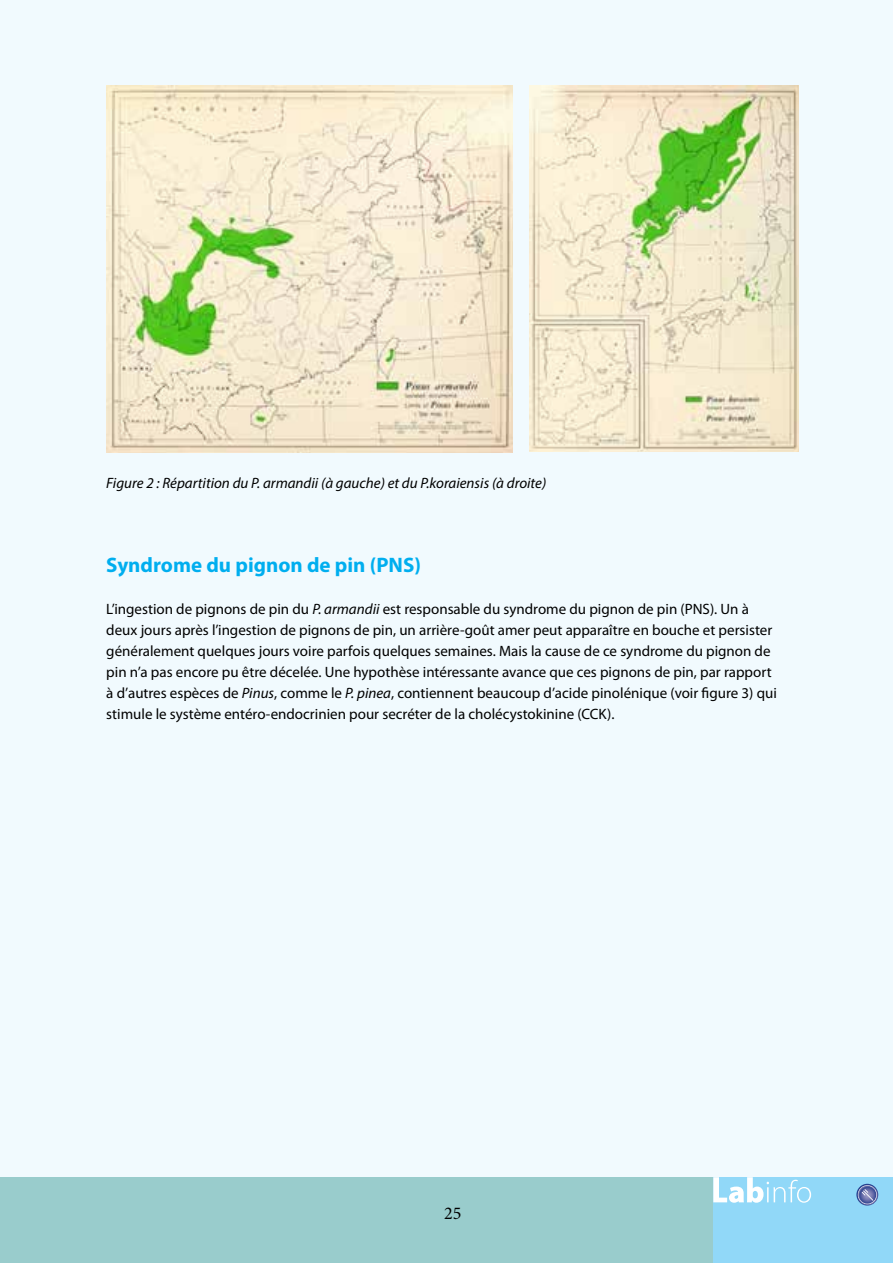
<style>
.page{position:relative;width:893px;height:1263px;background:#f1fafe}
.page>*{position:absolute;margin:0;border:0;box-sizing:border-box;transform-origin:0 0}
.t1{font:700 21px "Myriad Pro";color:#00aeef}
.t2{font:18px "Minion Pro";color:#000}
.t3{font:15px/21px "Myriad Pro";color:#000}
.t4{font:italic 15px "Myriad Pro";color:#000}
.s1{font-style:italic}
</style>
<div class="page">
<div style="left:0;top:1177px;width:893px;height:86px;background:#9cc"></div>
<div style="left:713px;top:1177px;width:180px;height:86px;background:#91d8f8"></div>
<svg style="left:713px;top:1177px;width:98px;height:26px"></svg>
<svg style="left:856px;top:1184px;width:22px;height:21px"></svg>
<svg style="left:858px;top:1185px;width:19px;height:19px"></svg>
<svg style="left:858px;top:1185px;width:18px;height:19px"></svg>
<svg style="left:862px;top:1189px;width:11px;height:12px"></svg>
<img style="left:106px;top:85px;width:407px;height:368px">
<img style="left:530px;top:85px;width:268px;height:366px">
<p class="t4" style="left:106px;top:473px;width:441px">Figure 2 : Répartition du P. armandii (à gauche) et du P.koraiensis (à droite)</p>
<h1 class="t1" style="left:106px;top:551px;width:316px">Syndrome du pignon de pin (PNS)</h1>
<p class="t3" style="left:106px;top:598px;width:672px">L’ingestion de pignons de pin du <span class="s1">P. armandii</span> est responsable du syndrome du pignon de pin (PNS). Un à deux jours après l’ingestion de pignons de pin, un arrière-goût amer peut apparaître en bouche et persister généralement quelques jours voire parfois quelques semaines. Mais la cause de ce syndrome du pignon de pin n’a pas encore pu être décelée. Une hypothèse intéressante avance que ces pignons de pin, par rapport à d’autres espèces de <span class="s1">Pinus</span>, comme le <span class="s1">P. pinea</span>, contiennent beaucoup d’acide pinolénique (voir figure 3) qui stimule le système entéro-endocrinien pour secréter de la cholécystokinine (CCK).</p>
<p class="t2" style="left:444px;top:1201px;width:19px">25</p>
</div>
